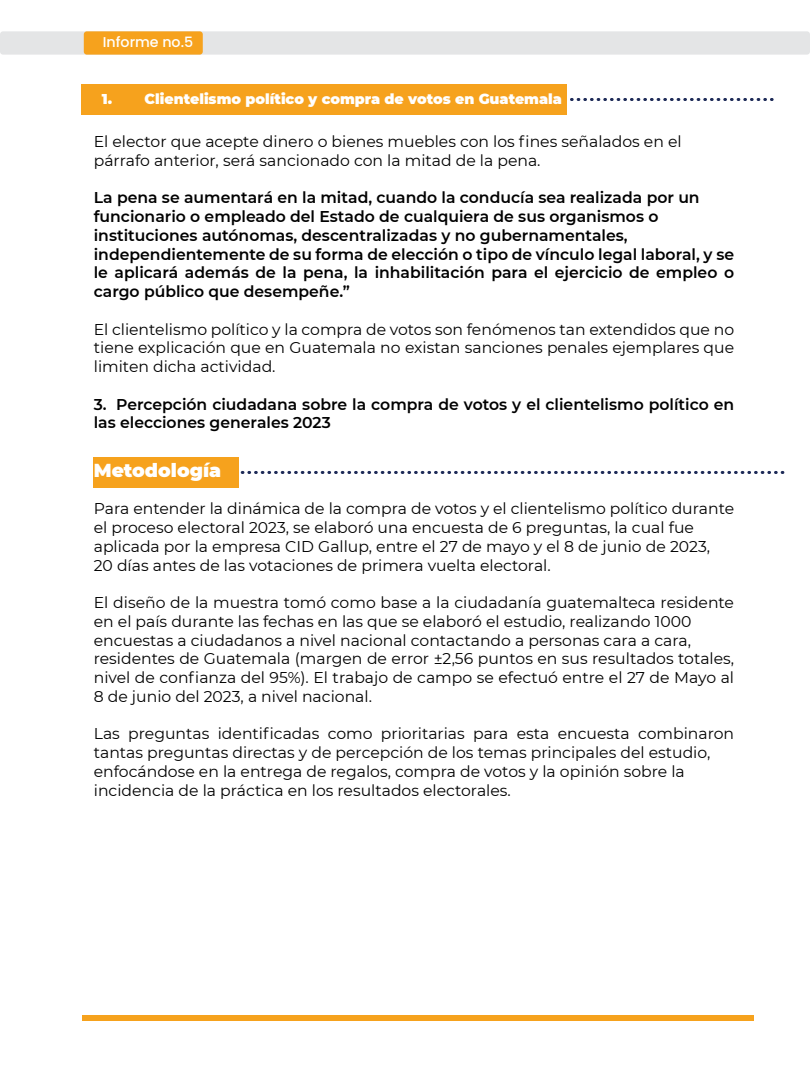
<style>
.page{position:relative;width:810px;height:1080px;background:#fff}
.page>*{position:absolute;margin:0;border:0;box-sizing:border-box;transform-origin:0 0}
.t1{font:900 18.75px "Montserrat";color:#fff}
.t2{font:15.62px/18.8px "Montserrat";color:#000}
.t3{font:600 15.62px/18.8px "Montserrat";color:#000}
.t4{font:900 14.25px "Montserrat";color:#fff}
.t5{font:500 14.25px "Poppins";color:#fff}
</style>
<div class="page">
<svg style="left:570px;top:98px;width:204px;height:3px"></svg>
<div style="left:0;top:31px;width:810px;height:24px;background:#e4e5e6;border-radius:3px"></div>
<div style="left:84px;top:31px;width:119px;height:24px;background:#f6a21d;border-radius:3px"></div>
<div style="left:82px;top:1015px;width:672px;height:6px;background:#f6a21d"></div>
<div style="left:82px;top:84px;width:485px;height:31px;background:#f6a21d"></div>
<svg style="left:240px;top:471px;width:544px;height:3px"></svg>
<div style="left:93px;top:457px;width:146px;height:31px;background:#f6a21d"></div>
<p class="t5" style="left:103px;top:34px;width:92px">Informe no.5</p>
<p class="t4" style="left:102px;top:89px;width:462px">1. Clientelismo político y compra de votos en Guatemala</p>
<p class="t2" style="left:94px;top:132px;width:589px">El elector que acepte dinero o bienes muebles con los fines señalados en el párrafo anterior, será sancionado con la mitad de la pena.</p>
<p class="t3" style="left:94px;top:188px;width:642px">La pena se aumentará en la mitad, cuando la conducía sea realizada por un funcionario o empleado del Estado de cualquiera de sus organismos o instituciones autónomas, descentralizadas y no gubernamentales, independientemente de su forma de elección o tipo de vínculo legal laboral, y se le aplicará además de la pena, la inhabilitación para el ejercicio de empleo o cargo público que desempeñe.”</p>
<p class="t2" style="left:94px;top:319px;width:642px;text-align:justify">El clientelismo político y la compra de votos son fenómenos tan extendidos que no tiene explicación que en Guatemala no existan sanciones penales ejemplares que limiten dicha actividad.</p>
<p class="t3" style="left:94px;top:394px;width:642px">3. Percepción ciudadana sobre la compra de votos y el clientelismo político en las elecciones generales 2023</p>
<p class="t1" style="left:94px;top:456px;width:129px">Metodología</p>
<p class="t2" style="left:94px;top:499px;width:642px">Para entender la dinámica de la compra de votos y el clientelismo político durante el proceso electoral 2023, se elaboró una encuesta de 6 preguntas, la cual fue aplicada por la empresa CID Gallup, entre el 27 de mayo y el 8 de junio de 2023,<br>20 días antes de las votaciones de primera vuelta electoral.</p>
<p class="t2" style="left:94px;top:593px;width:642px">El diseño de la muestra tomó como base a la ciudadanía guatemalteca residente en el país durante las fechas en las que se elaboró el estudio, realizando 1000 encuestas a ciudadanos a nivel nacional contactando a personas cara a cara, residentes de Guatemala (margen de error ±2,56 puntos en sus resultados totales, nivel de confianza del 95%). El trabajo de campo se efectuó entre el 27 de Mayo al 8 de junio del 2023, a nivel nacional.</p>
<p class="t2" style="left:94px;top:724px;width:642px">Las preguntas identificadas como prioritarias para esta encuesta combinaron tantas preguntas directas y de percepción de los temas principales del estudio, enfocándose en la entrega de regalos, compra de votos y la opinión sobre la incidencia de la práctica en los resultados electorales.</p>
</div>
